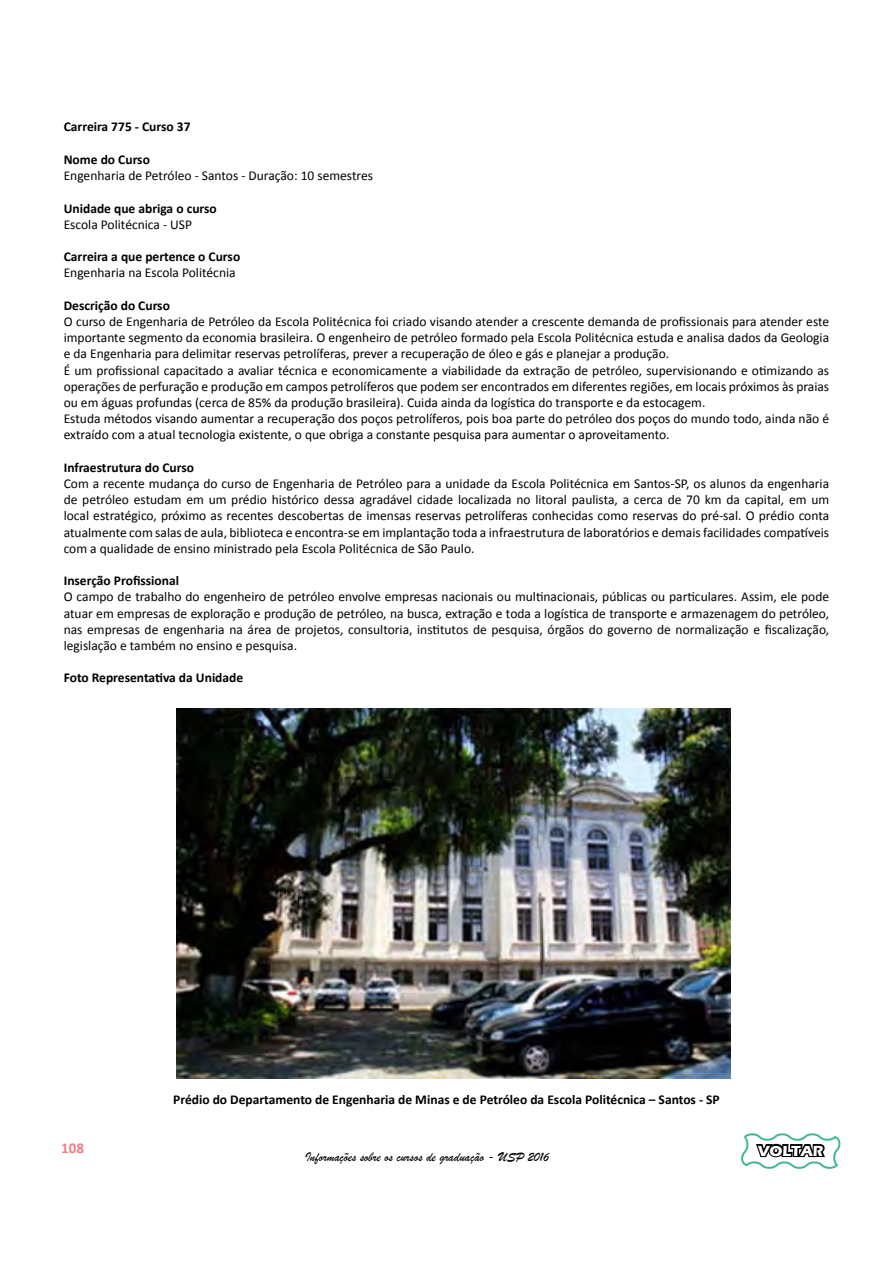
<style>
.page{position:relative;width:893px;height:1263px;background:#fff}
.page>*{position:absolute;margin:0;border:0;box-sizing:border-box;transform-origin:0 0}
.t1{font:700 15px "Eras ITC";color:#fff}
.t2{font:700 15px "Calibri";color:#f07d84}
.t3{font:13.5px/16.2px "Calibri";color:#000;text-align:justify}
.t4{font:700 13.5px "Calibri";color:#000}
.t5{font:13.5px "Brush Script";color:#000}
</style>
<div class="page">
<img style="left:176px;top:709px;width:554px;height:369px">
<svg style="left:741px;top:1133px;width:100px;height:36px"></svg>
<p class="t4" style="left:64px;top:118px;width:128px">Carreira 775 - Curso 37</p>
<p class="t4" style="left:64px;top:151px;width:88px">Nome do Curso</p>
<p class="t3" style="left:64px;top:168px;width:311px">Engenharia de Petróleo - Santos - Duração: 10 semestres</p>
<p class="t4" style="left:64px;top:199px;width:155px">Unidade que abriga o curso</p>
<p class="t3" style="left:64px;top:216px;width:130px">Escola Politécnica - USP</p>
<p class="t4" style="left:64px;top:248px;width:178px">Carreira a que pertence o Curso</p>
<p class="t3" style="left:64px;top:265px;width:173px">Engenharia na Escola Politécnia</p>
<p class="t4" style="left:64px;top:297px;width:108px">Descrição do Curso</p>
<p class="t3" style="left:64px;top:313px;width:767px;text-align:left">O curso de Engenharia de Petróleo da Escola Politécnica foi criado visando atender a crescente demanda de profissionais para atender este importante segmento da economia brasileira. O engenheiro de petróleo formado pela Escola Politécnica estuda e analisa dados da Geologia e da Engenharia para delimitar reservas petrolíferas, prever a recuperação de óleo e gás e planejar a produção.<br>É um profissional capacitado a avaliar técnica e economicamente a viabilidade da extração de petróleo, supervisionando e otimizando as operações de perfuração e produção em campos petrolíferos que podem ser encontrados em diferentes regiões, em locais próximos às praias ou em águas profundas (cerca de 85% da produção brasileira). Cuida ainda da logística do transporte e da estocagem.<br>Estuda métodos visando aumentar a recuperação dos poços petrolíferos, pois boa parte do petróleo dos poços do mundo todo, ainda não é extraído com a atual tecnologia existente, o que obriga a constante pesquisa para aumentar o aproveitamento.</p>
<p class="t4" style="left:64px;top:459px;width:132px">Infraestrutura do Curso</p>
<p class="t3" style="left:64px;top:475px;width:767px">Com a recente mudança do curso de Engenharia de Petróleo para a unidade da Escola Politécnica em Santos-SP, os alunos da engenharia de petróleo estudam em um prédio histórico dessa agradável cidade localizada no litoral paulista, a cerca de 70 km da capital, em um local estratégico, próximo as recentes descobertas de imensas reservas petrolíferas conhecidas como reservas do pré-sal. O prédio conta atualmente com salas de aula, biblioteca e encontra-se em implantação toda a infraestrutura de laboratórios e demais facilidades compatíveis com a qualidade de ensino ministrado pela Escola Politécnica de São Paulo.</p>
<p class="t4" style="left:64px;top:572px;width:117px">Inserção Profissional</p>
<p class="t3" style="left:64px;top:589px;width:767px">O campo de trabalho do engenheiro de petróleo envolve empresas nacionais ou multinacionais, públicas ou particulares. Assim, ele pode atuar em empresas de exploração e produção de petróleo, na busca, extração e toda a logística de transporte e armazenagem do petróleo, nas empresas de engenharia na área de projetos, consultoria, institutos de pesquisa, órgãos do governo de normalização e fiscalização, legislação e também no ensino e pesquisa.</p>
<p class="t4" style="left:64px;top:669px;width:181px">Foto Representativa da Unidade</p>
<p class="t2" style="left:61px;top:1138px;width:24px">108</p>
<p class="t4" style="left:173px;top:1090px;width:548px">Prédio do Departamento de Engenharia de Minas e de Petróleo da Escola Politécnica – Santos - SP</p>
<p class="t5" style="left:305px;top:1148px;width:245px">Informações sobre os cursos de graduação - USP 2016</p>
<p class="t1" style="left:758px;top:1142px;width:67px">VOLTAR</p>
</div>
